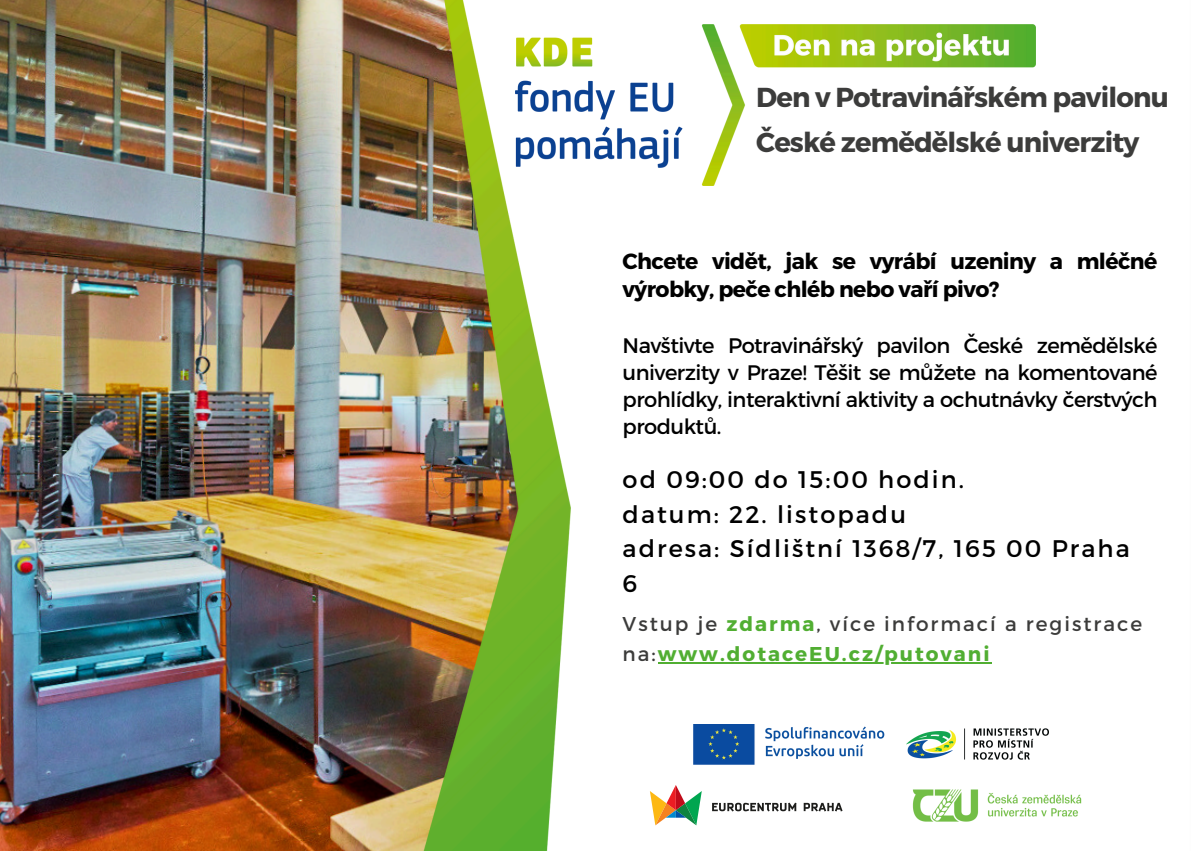
<style>
.page{position:relative;width:1191px;height:851px;background:#fff}
.page>*{position:absolute;margin:0;border:0;box-sizing:border-box;transform-origin:0 0}
.t1{font:700 27.4px/45px "Montserrat";letter-spacing:-.03em;color:#3c3c3b}
.t2{font:24px/34.4px "Montserrat";letter-spacing:.085em;color:#000}
.t3{font:700 22px/28.4px "Montserrat";letter-spacing:-.025em;color:#000}
.t4{font:21px/27px "Montserrat";letter-spacing:-.025em;color:#000;text-align:justify}
.t5{font:20px/30px "Montserrat";letter-spacing:.1em;color:#3c3c3b}
.s1{font-weight:700;color:#51ae32}
</style>
<div class="page">
<img style="left:0;top:0;width:404px;height:850px">
<img style="left:693px;top:724px;width:355px;height:41px">
<img style="left:571px;top:25px;width:465px;height:160px">
<img style="left:404px;top:0;width:167px;height:850px">
<svg style="left:650px;top:785px;width:52px;height:40px"></svg>
<svg style="left:712px;top:802px;width:84px;height:9px"></svg>
<svg style="left:804px;top:802px;width:39px;height:9px"></svg>
<img style="left:912px;top:789px;width:170px;height:33px">
<hr style="left:658px;top:662px;width:334px;height:2px;background:#51ae32">
<h2 class="t1" style="left:756px;top:73px;width:414px">Den v Potravinářském pavilonu<br>České zemědělské univerzity</h2>
<p class="t3" style="left:623px;top:245px;width:536px">Chcete vidět, jak se vyrábí uzeniny a mléčné výrobky, peče chléb nebo vaří pivo?</p>
<p class="t4" style="left:623px;top:330px;width:536px">Navštivte Potravinářský pavilon České zemědělské univerzity v Praze! Těšit se můžete na komentované prohlídky, interaktivní aktivity a ochutnávky čerstvých produktů.</p>
<p class="t2" style="left:623px;top:461px;width:509px">od 09:00 do 15:00 hodin.<br>datum: 22. listopadu<br>adresa: Sídlištní 1368/7, 165 00 Praha<br>6</p>
<h3 class="t5" style="left:623px;top:608px;width:521px">Vstup je <span class="s1">zdarma</span>, více informací a registrace na:<span class="s1">www.dotaceEU.cz/putovani</span></h3>
</div>
